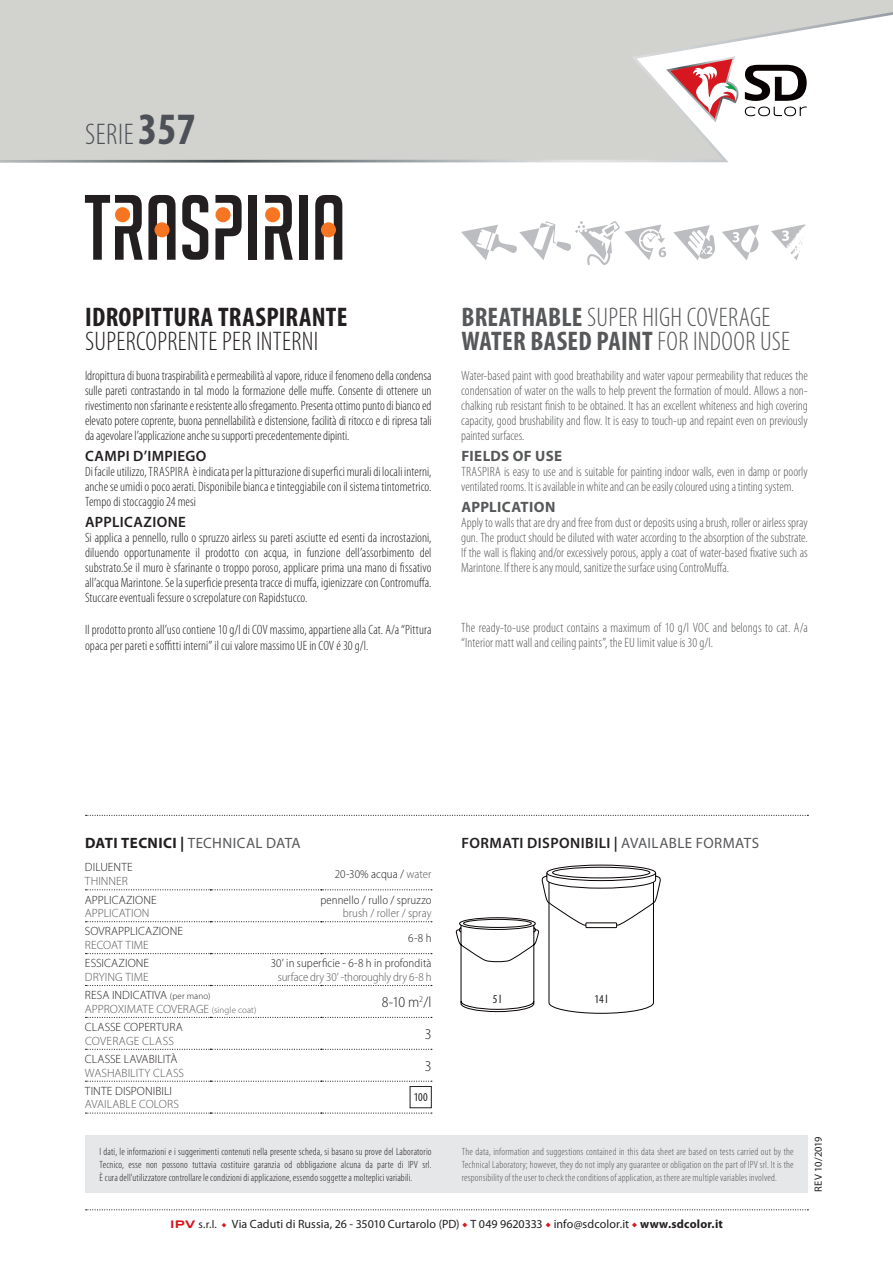
<style>
.page{position:relative;width:893px;height:1263px;background:#fff}
.page>*{position:absolute;margin:0;border:0;box-sizing:border-box;transform-origin:0 0}
.t1{font:300 condensed 30px "Myriad Pro";letter-spacing:.02em;color:#4d5157}
.t2{font:300 condensed 27px/24px "Myriad Pro";letter-spacing:.01em;color:#57585a}
.t3{font:300 condensed 27px "Myriad Pro";letter-spacing:.015em;color:#231f20}
.t4{font:700 condensed 27px "Myriad Pro";letter-spacing:.01em;color:#231f20}
.t5{font:600 15px "Myriad Pro";letter-spacing:.025em;color:#231f20}
.t6{font:15px "Myriad Pro";letter-spacing:.02em;color:#57585a}
.t7{font:700 15px "Myriad Pro";letter-spacing:.02em;color:#57585a}
.t8{font:300 semi-condensed 15px "Myriad Pro";color:#231f20}
.t9{font:300 condensed 13.5px/15px "Myriad Pro";letter-spacing:.005em;color:#231f20;text-align:justify}
.t10{font:300 condensed 13.5px/15px "Myriad Pro";letter-spacing:-.005em;color:#57585a;text-align:justify}
.t11{font:300 12px/13.5px "Myriad Pro";letter-spacing:.005em;color:#57585a}
.t12{font:300 12px "Myriad Pro";letter-spacing:.005em;color:#231f20}
.t13{font:12px "Myriad Pro";letter-spacing:.005em;color:#231f20}
.t14{font:300 semi-condensed 12px "Myriad Pro";letter-spacing:.005em;color:#231f20}
.t15{font:300 semi-condensed 12px "Myriad Pro";color:#57585a}
.t16{font:condensed 12px "Myriad Pro";color:#231f20}
.t17{font:300 condensed 10.5px/12.6px "Myriad Pro";letter-spacing:.015em;color:#231f20;text-align:justify}
.t18{font:300 condensed 10.5px/12.6px "Myriad Pro";letter-spacing:.015em;color:#57585a;text-align:justify}
.t19{font:10.5px "Myriad Pro";letter-spacing:-.01em;color:#231f20}
.s1{font-weight:700;font-size:45px}
.s2{font-weight:700}
.s3{font-weight:700;color:#231f20}
.s4{color:#57585a}
.s5{color:#231f20}
.s6{font-size:9px;color:#231f20}
.s7{font-size:9px}
.s8{font-weight:400;color:#57585a}
.s9{font-family:"Syncopate";font-weight:700;font-size:11.25px;color:#d7171f}
.s10{font-size:11.25px}
.s11{font-family:"Minion Pro";font-size:11.25px;color:#d7171f}
.s12{font-family:"Minion Pro";color:#d7171f}
</style>
<div class="page">
<svg style="left:86px;top:1209px;width:722px;height:1px"></svg>
<div style="left:85px;top:1135px;width:723px;height:58px;background:#e6e7e9"></div>
<svg style="left:86px;top:815px;width:722px;height:1px"></svg>
<svg style="left:0;top:0;width:893px;height:163px"></svg>
<svg style="left:455px;top:864px;width:206px;height:150px"></svg>
<svg style="left:85px;top:195px;width:91px;height:65px"></svg>
<svg style="left:182px;top:195px;width:26px;height:65px"></svg>
<svg style="left:215px;top:195px;width:27px;height:65px"></svg>
<div style="left:248px;top:195px;width:9px;height:65px;background:#231f20"></div>
<svg style="left:265px;top:195px;width:28px;height:65px"></svg>
<div style="left:299px;top:195px;width:9px;height:65px;background:#231f20"></div>
<svg style="left:315px;top:195px;width:27px;height:65px"></svg>
<div style="left:154px;top:222px;width:16px;height:15px;background:#f57523;border-radius:50%"></div>
<div style="left:321px;top:222px;width:15px;height:15px;background:#f57523;border-radius:50%"></div>
<div style="left:265px;top:207px;width:15px;height:15px;background:#f57523;border-radius:50%"></div>
<div style="left:215px;top:207px;width:16px;height:15px;background:#f57523;border-radius:50%"></div>
<div style="left:115px;top:207px;width:15px;height:15px;background:#f57523;border-radius:50%"></div>
<svg style="left:86px;top:889px;width:346px;height:1px"></svg>
<svg style="left:86px;top:921px;width:346px;height:1px"></svg>
<svg style="left:86px;top:953px;width:346px;height:1px"></svg>
<svg style="left:86px;top:985px;width:346px;height:1px"></svg>
<svg style="left:86px;top:1017px;width:346px;height:1px"></svg>
<svg style="left:86px;top:1049px;width:346px;height:1px"></svg>
<svg style="left:86px;top:1081px;width:346px;height:1px"></svg>
<svg style="left:86px;top:1112px;width:346px;height:2px"></svg>
<svg style="left:461px;top:221px;width:205px;height:44px"></svg>
<svg style="left:673px;top:225px;width:42px;height:35px"></svg>
<svg style="left:771px;top:224px;width:36px;height:36px"></svg>
<svg style="left:722px;top:225px;width:37px;height:35px"></svg>
<h1 class="t1" style="left:85px;top:119px;width:112px">SERIE <span class="s1">357</span></h1>
<h2 class="t4" style="left:85px;top:303px;width:264px">IDROPITTURA TRASPIRANTE</h2>
<h2 class="t3" style="left:85px;top:327px;width:235px">SUPERCOPRENTE PER INTERNI</h2>
<p class="t9" style="left:85px;top:369px;width:348px">Idropittura di buona traspirabilità e permeabilità al vapore, riduce il fenomeno della condensa sulle pareti contrastando in tal modo la formazione delle muffe. Consente di ottenere un rivestimento non sfarinante e resistente allo sfregamento. Presenta ottimo punto di bianco ed elevato potere coprente, buona pennellabilità e distensione, facilità di ritocco e di ripresa tali da agevolare l’applicazione anche su supporti precedentemente dipinti.</p>
<p class="t5" style="left:85px;top:448px;width:123px">CAMPI D’IMPIEGO</p>
<p class="t9" style="left:85px;top:465px;width:348px">Di facile utilizzo, TRASPIRA è indicata per la pitturazione di superfici murali di locali interni, anche se umidi o poco aerati. Disponibile bianca e tinteggiabile con il sistema tintometrico.<br>Tempo di stoccaggio 24 mesi</p>
<p class="t5" style="left:85px;top:514px;width:102px">APPLICAZIONE</p>
<p class="t9" style="left:85px;top:531px;width:348px">Si applica a pennello, rullo o spruzzo airless su pareti asciutte ed esenti da incrostazioni, diluendo opportunamente il prodotto con acqua, in funzione dell’assorbimento del substrato.Se il muro è sfarinante o troppo poroso, applicare prima una mano di fissativo all’acqua Marintone. Se la superficie presenta tracce di muffa, igienizzare con Contromuffa.<br>Stuccare eventuali fessure o screpolature con Rapidstucco.</p>
<p class="t9" style="left:85px;top:621px;width:348px;line-height:16.2px">Il prodotto pronto all’uso contiene 10 g/l di COV massimo, appartiene alla Cat. A/a “Pittura opaca per pareti e soffitti interni” il cui valore massimo UE in COV é 30 g/l.</p>
<h2 class="t2" style="left:461px;top:306px;width:330px"><span class="s2">BREATHABLE</span> SUPER HIGH COVERAGE<br><span class="s2">WATER BASED PAINT</span> FOR INDOOR USE</h2>
<p class="t10" style="left:461px;top:369px;width:348px">Water-based paint with good breathability and water vapour permeability that reduces the condensation of water on the walls to help prevent the formation of mould. Allows a non&shy;chalking rub resistant finish to be obtained. It has an excellent whiteness and high covering capacity, good brushability and flow. It is easy to touch-up and repaint even on previously painted surfaces.</p>
<p class="t7" style="left:461px;top:448px;width:102px">FIELDS OF USE</p>
<p class="t10" style="left:461px;top:465px;width:348px">TRASPIRA is easy to use and is suitable for painting indoor walls, even in damp or poorly ventilated rooms. It is available in white and can be easily coloured using a tinting system.</p>
<p class="t7" style="left:461px;top:499px;width:96px">APPLICATION</p>
<p class="t10" style="left:461px;top:516px;width:348px">Apply to walls that are dry and free from dust or deposits using a brush, roller or airless spray gun. The product should be diluted with water according to the absorption of the substrate.<br>If the wall is flaking and/or excessively porous, apply a coat of water-based fixative such as Marintone. If there is any mould, sanitize the surface using ControMuffa.</p>
<p class="t10" style="left:461px;top:621px;width:348px">The ready-to-use product contains a maximum of 10 g/l VOC and belongs to cat. A/a “Interior matt wall and ceiling paints”, the EU limit value is 30 g/l.</p>
<p class="t6" style="left:85px;top:835px;width:217px"><span class="s3">DATI TECNICI |</span> TECHNICAL DATA</p>
<p class="t12" style="left:85px;top:861px;width:49px">DILUENTE</p>
<p class="t11" style="left:85px;top:874px;width:44px">THINNER</p>
<p class="t12" style="left:85px;top:893px;width:73px">APPLICAZIONE</p>
<p class="t11" style="left:85px;top:906px;width:66px">APPLICATION</p>
<p class="t12" style="left:85px;top:925px;width:100px">SOVRAPPLICAZIONE</p>
<p class="t11" style="left:85px;top:938px;width:65px">RECOAT TIME</p>
<p class="t14" style="left:335px;top:868px;width:98px">20-30% acqua / <span class="s4">water</span></p>
<p class="t14" style="left:320px;top:893px;width:113px">pennello / rullo / spruzzo</p>
<p class="t15" style="left:343px;top:906px;width:90px">brush / roller / spray</p>
<p class="t14" style="left:408px;top:932px;width:25px">6-8 h</p>
<p class="t12" style="left:85px;top:957px;width:66px">ESSICAZIONE</p>
<p class="t11" style="left:85px;top:970px;width:65px">DRYING TIME</p>
<p class="t14" style="left:271px;top:957px;width:162px">30’ in superficie - 6-8 h in profondità</p>
<p class="t15" style="left:278px;top:970px;width:155px">surface dry 30’ -thoroughly dry 6-8 h</p>
<p class="t11" style="left:85px;top:989px;width:173px"><span class="s5">RESA INDICATIVA</span> <span class="s6">(per mano)<br></span>APPROXIMATE COVERAGE <span class="s7">(single coat)</span></p>
<p class="t8" style="left:382px;top:994px;width:51px">8-10 m<sup>2</sup>/l</p>
<p class="t12" style="left:85px;top:1020px;width:99px">CLASSE COPERTURA</p>
<p class="t11" style="left:85px;top:1034px;width:90px">COVERAGE CLASS</p>
<p class="t8" style="left:425px;top:1026px;width:8px">3</p>
<p class="t12" style="left:85px;top:1052px;width:94px">CLASSE LAVABILITÀ</p>
<p class="t11" style="left:85px;top:1066px;width:101px">WASHABILITY CLASS</p>
<p class="t12" style="left:85px;top:1084px;width:89px">TINTE DISPONIBILI</p>
<p class="t11" style="left:85px;top:1098px;width:95px">AVAILABLE COLORS</p>
<p class="t8" style="left:425px;top:1058px;width:8px">3</p>
<p class="t16" style="left:414px;top:1090px;width:15px">100</p>
<p class="t5" style="left:461px;top:834px;width:299px">FORMATI DISPONIBILI | <span class="s8">AVAILABLE FORMATS</span></p>
<p class="t16" style="left:493px;top:993px;width:10px">5 l</p>
<p class="t16" style="left:595px;top:993px;width:15px">14 l</p>
<p class="t17" style="left:99px;top:1146px;width:334px">I dati, le informazioni e i suggerimenti contenuti nella presente scheda, si basano su prove del Laboratorio Tecnico, esse non possono tuttavia costituire garanzia od obbligazione alcuna da parte di IPV srl.<br>È cura dell'utilizzatore controllare le condizioni di applicazione, essendo soggette a molteplici variabili.</p>
<p class="t18" style="left:462px;top:1146px;width:334px">The data, information and suggestions contained in this data sheet are based on tests carried out by the Technical Laboratory; however, they do not imply any guarantee or obligation on the part of IPV srl. It is the responsibility of the user to check the conditions of application, as there are multiple variables involved.</p>
<p class="t19" style="left:812px;top:1192px;width:57px;rotate:-90deg">REV 10/2019</p>
<p class="t13" style="left:170px;top:1217px;width:554px"><span class="s9">IPV</span> <span class="s10">s.r.l.</span> <span class="s11">◆</span> Via Caduti di Russia, 26 - 35010 Curtarolo (PD) <span class="s12">◆</span> T 049 9620333 <span class="s12">◆</span> info@sdcolor.it <span class="s12">◆</span> <span class="s2">www.sdcolor.it</span></p>
</div>
